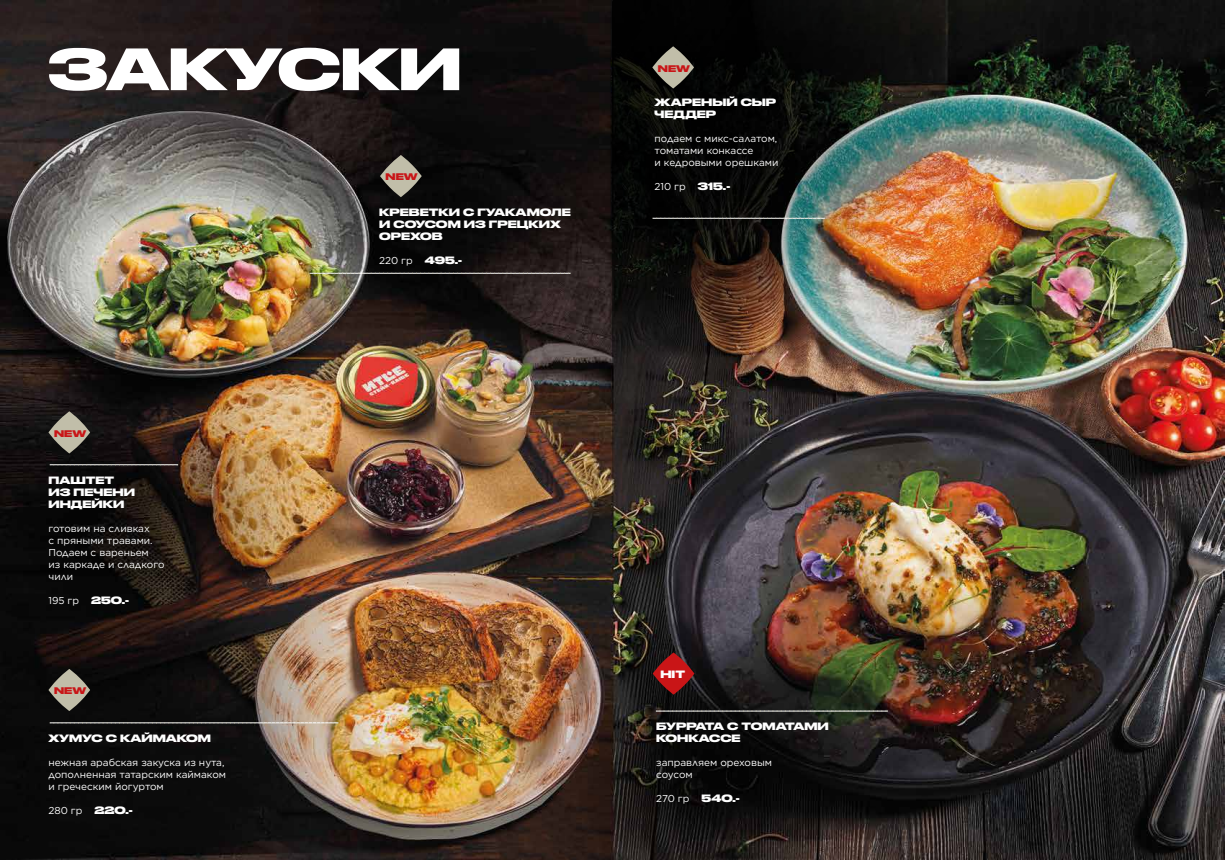
<style>
.page{position:relative;width:1225px;height:860px;background:#fff}
.page>*{position:absolute;margin:0;border:0;box-sizing:border-box;transform-origin:0 0}
.t1{font:700 56px "Druk Wide Cy";letter-spacing:-.01em;color:#fff}
.t2{font:10px/12px "Gotham";color:#fff}
.t3{font:700 10px/12px "Druk Wide Cy";color:#fff}
.t4{font:700 9px "Druk Wide Cy";color:#c91517}
.s1{font-family:"Druk Wide Cy";font-weight:700}
</style>
<div class="page">
<img style="left:0;top:1px;width:1225px;height:858px">
<img style="left:612px;top:1px;width:475px;height:656px">
<svg style="left:652px;top:652px;width:42px;height:43px;background:#761617"></svg>
<svg style="left:380px;top:155px;width:42px;height:42px;background:#6e6c60"></svg>
<svg style="left:652px;top:46px;width:42px;height:43px;background:#68665b"></svg>
<svg style="left:48px;top:411px;width:42px;height:42px;background:#716f63"></svg>
<svg style="left:48px;top:669px;width:42px;height:42px;background:#6d6b60"></svg>
<svg style="left:310px;top:273px;width:261px;height:1px"></svg>
<svg style="left:652px;top:218px;width:173px;height:1px"></svg>
<svg style="left:656px;top:711px;width:232px;height:1px"></svg>
<svg style="left:50px;top:464px;width:129px;height:1px"></svg>
<svg style="left:50px;top:722px;width:289px;height:1px"></svg>
<h1 class="t1" style="left:48px;top:23px;width:415px">ЗАКУСКИ</h1>
<p class="t4" style="left:386px;top:169px;width:34px">NEW</p>
<p class="t4" style="left:54px;top:426px;width:34px">NEW</p>
<p class="t3" style="left:48px;top:474px;width:88px">ПАШТЕТ<br>ИЗ ПЕЧЕНИ<br>ИНДЕЙКИ</p>
<p class="t2" style="left:48px;top:523px;width:117px">готовим на сливках<br>с пряными травами.<br>Подаем с вареньем<br>из каркаде и сладкого чили</p>
<p class="t2" style="left:48px;top:595px;width:82px">195 гр <span class="s1">250.-</span></p>
<p class="t4" style="left:54px;top:683px;width:34px">NEW</p>
<p class="t3" style="left:48px;top:731px;width:164px">ХУМУС С КАЙМАКОМ</p>
<p class="t2" style="left:48px;top:756px;width:179px">нежная арабская закуска из нута, дополненная татарским каймаком и греческим йогуртом</p>
<p class="t2" style="left:48px;top:804px;width:86px">280 гр <span class="s1">220.-</span></p>
<p class="t3" style="left:379px;top:206px;width:193px">КРЕВЕТКИ С ГУАКАМОЛЕ<br>И СОУСОМ ИЗ ГРЕЦКИХ<br>ОРЕХОВ</p>
<p class="t2" style="left:379px;top:254px;width:84px">220 гр <span class="s1">495.-</span></p>
<p class="t4" style="left:658px;top:61px;width:34px">NEW</p>
<p class="t3" style="left:654px;top:96px;width:123px">ЖАРЕНЫЙ СЫР<br>ЧЕДДЕР</p>
<p class="t2" style="left:654px;top:133px;width:125px">подаем с микс-салатом, томатами конкассе<br>и кедровыми орешками</p>
<p class="t2" style="left:654px;top:181px;width:77px">210 гр <span class="s1">315.-</span></p>
<p class="t3" style="left:660px;top:668px;width:26px">HIT</p>
<p class="t3" style="left:656px;top:720px;width:174px">БУРРАТА С ТОМАТАМИ<br>КОНКАССЕ</p>
<p class="t2" style="left:656px;top:757px;width:117px">заправляем ореховым соусом</p>
<p class="t2" style="left:656px;top:793px;width:85px">270 гр <span class="s1">540.-</span></p>
</div>
